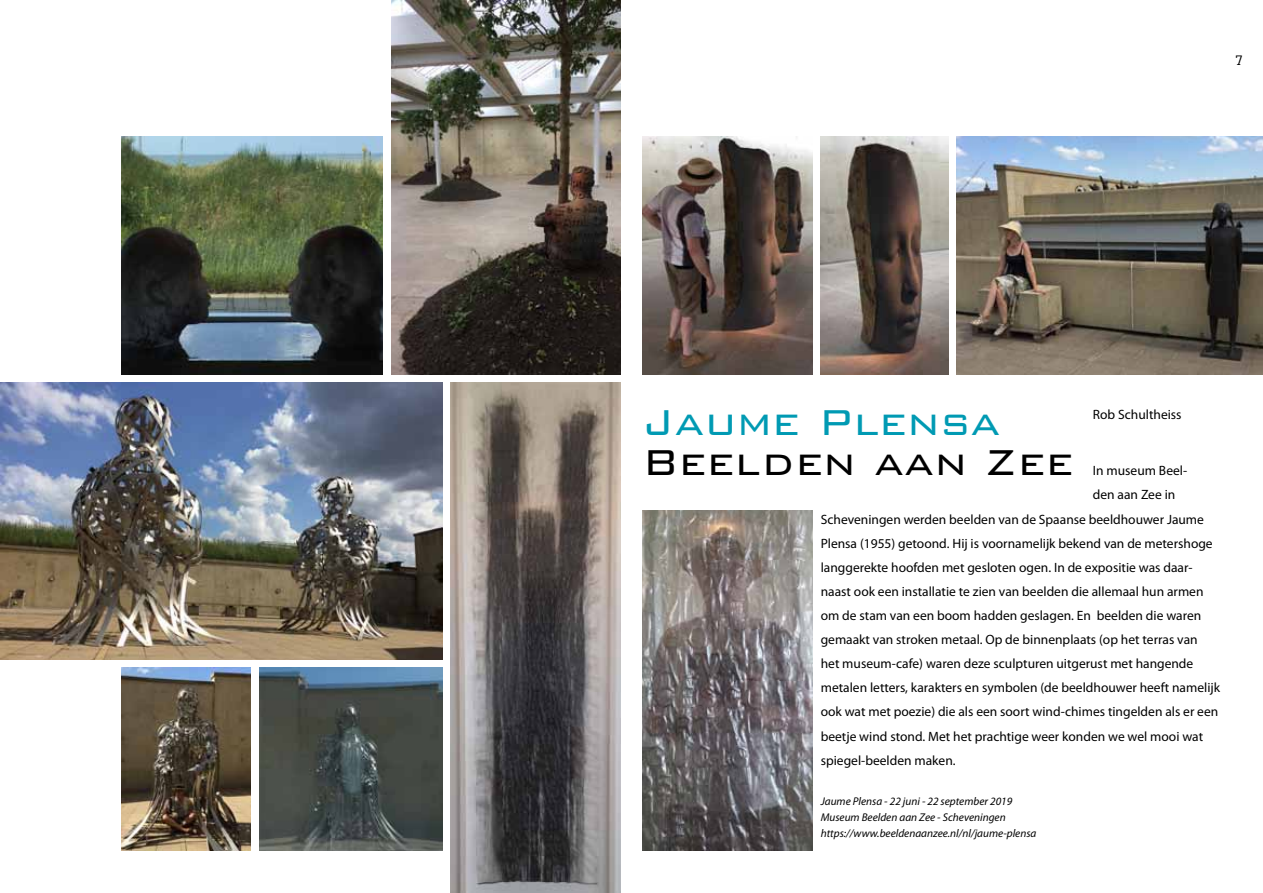
<style>
.page{position:relative;width:1263px;height:893px;background:#fff}
.page>*{position:absolute;margin:0;border:0;box-sizing:border-box;transform-origin:0 0}
.t1{font:300 48px "Bank Gothic BT";color:#000}
.t2{font:300 48px "Bank Gothic BT";color:#009ab3}
.t3{font:13.5px "Myriad Pro";color:#000}
.t4{font:13.5px "Boton";color:#000}
.t5{font:italic 11.25px/16px "Myriad Pro";color:#000}
</style>
<div class="page">
<img style="left:391px;top:0;width:230px;height:374px">
<img style="left:642px;top:136px;width:170px;height:238px">
<img style="left:957px;top:136px;width:306px;height:238px">
<img style="left:122px;top:136px;width:261px;height:238px">
<img style="left:821px;top:136px;width:127px;height:238px">
<img style="left:0;top:383px;width:442px;height:276px">
<img style="left:451px;top:383px;width:170px;height:510px">
<img style="left:642px;top:510px;width:170px;height:340px">
<img style="left:259px;top:668px;width:183px;height:182px">
<img style="left:122px;top:668px;width:129px;height:182px">
<p class="t4" style="left:1235px;top:53px;width:9px">7</p>
<p class="t3" style="left:1093px;top:406px;width:90px">Rob Schultheiss</p>
<h1 class="t2" style="left:642px;top:397px;width:360px">Jaume Plensa</h1>
<h1 class="t1" style="left:642px;top:437px;width:433px">Beelden aan Zee</h1>
<p class="t3" style="left:1093px;top:462px;width:96px">In museum Beel-</p>
<p class="t3" style="left:1093px;top:487px;width:84px">den aan Zee in</p>
<p class="t3" style="left:821px;top:511px;width:385px">Scheveningen werden beelden van de Spaanse beeldhouwer Jaume</p>
<p class="t3" style="left:821px;top:535px;width:393px">Plensa (1955) getoond. Hij is voornamelijk bekend van de metershoge</p>
<p class="t3" style="left:821px;top:559px;width:373px">langgerekte hoofden met gesloten ogen. In de expositie was daar-</p>
<p class="t3" style="left:821px;top:583px;width:384px">naast ook een installatie te zien van beelden die allemaal hun armen</p>
<p class="t3" style="left:821px;top:607px;width:382px">om de stam van een boom hadden geslagen. En beelden die waren</p>
<p class="t3" style="left:821px;top:631px;width:378px">gemaakt van stroken metaal. Op de binnenplaats (op het terras van</p>
<p class="t3" style="left:821px;top:655px;width:374px">het museum-cafe) waren deze sculpturen uitgerust met hangende</p>
<p class="t3" style="left:821px;top:679px;width:401px">metalen letters, karakters en symbolen (de beeldhouwer heeft namelijk</p>
<p class="t3" style="left:821px;top:704px;width:399px">ook wat met poezie) die als een soort wind-chimes tingelden als er een</p>
<p class="t3" style="left:821px;top:728px;width:384px">beetje wind stond. Met het prachtige weer konden we wel mooi wat</p>
<p class="t3" style="left:821px;top:752px;width:136px">spiegel-beelden maken.</p>
<p class="t5" style="left:821px;top:793px;width:217px">Jaume Plensa - 22 juni - 22 september 2019<br>Museum Beelden aan Zee - Scheveningen https://www.beeldenaanzee.nl/nl/jaume-plensa</p>
</div>
